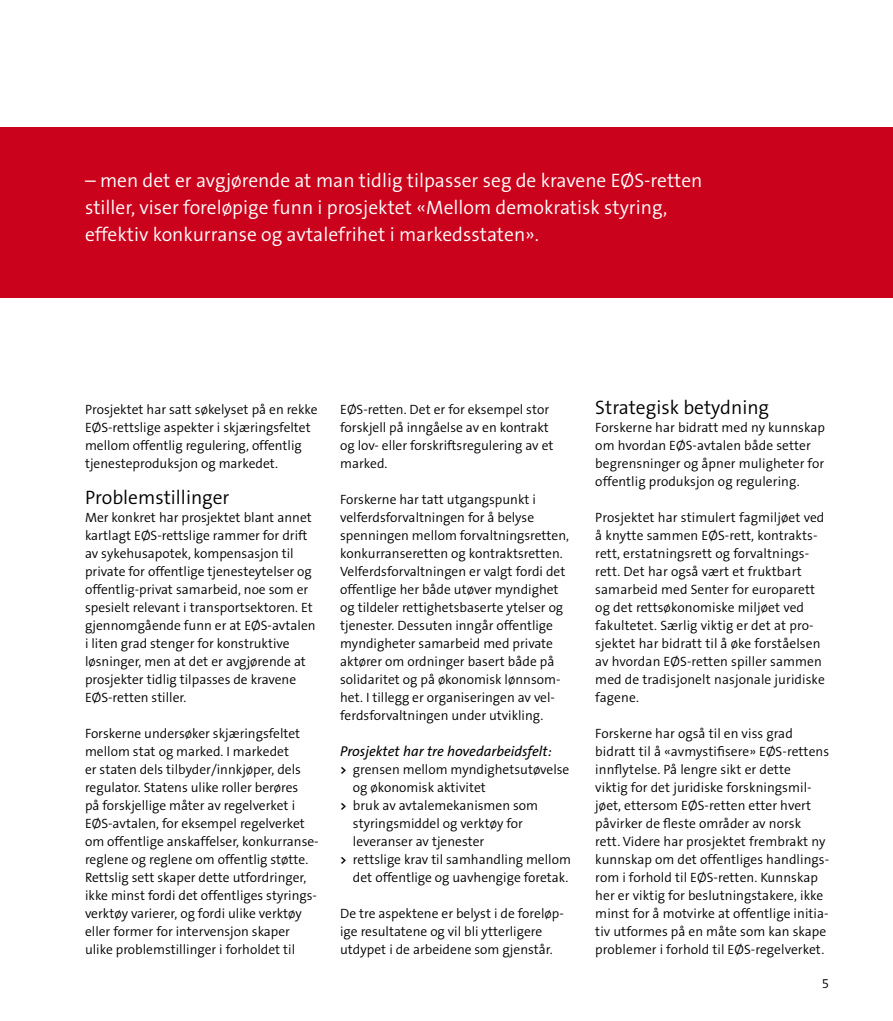
<style>
.page{position:relative;width:893px;height:1021px;background:#fff}
.page>*{position:absolute;margin:0;border:0;box-sizing:border-box;transform-origin:0 0}
.t1{font:300 19.5px/27px "The Sans B4";color:#fff}
.t2{font:300 19.5px "The Sans B4";color:#000}
.t3{font:italic 14.25px "The Sans B5 Plain";color:#000}
.t4{font:300 13.5px/18px "The Sans B4";color:#000}
.s1{font-family:"The Sans B7";font-weight:700;font-size:12px}
</style>
<div class="page">
<div style="left:0;top:128px;width:893px;height:170px;background:#cb021b"></div>
<hr style="left:0;top:128px;width:1px;height:170px;background:#fff">
<h1 class="t1" style="left:85px;top:167px;width:619px">– men det er avgjørende at man tidlig tilpasser seg de kravene EØS-retten stiller, viser foreløpige funn i prosjektet «Mellom demokratisk styring, effektiv konkurranse og avtalefrihet i markedsstaten».</h1>
<p class="t4" style="left:85px;top:401px;width:234px">Prosjektet har satt søkelyset på en rekke EØS- rettslige aspekter i skjæringsfeltet mellom offentlig regulering, offentlig tjenesteproduksjon og markedet.</p>
<h1 class="t2" style="left:85px;top:487px;width:146px">Problemstillinger</h1>
<p class="t4" style="left:85px;top:509px;width:232px">Mer konkret har prosjektet blant annet kartlagt EØS-rettslige rammer for drift av sykehusapotek, kompensasjon til private for offentlige tjenesteytelser og offentlig-privat samarbeid, noe som er spesielt relevant i transportsektoren. Et gjennomgående funn er at EØS-avtalen i liten grad stenger for konstruktive løsninger, men at det er avgjørende at prosjekter tidlig tilpasses de kravene EØS-retten stiller.</p>
<p class="t4" style="left:85px;top:725px;width:235px">Forskerne undersøker skjæringsfeltet mellom stat og marked. I markedet<br>er staten dels tilbyder/innkjøper, dels regulator. Statens ulike roller berøres<br>på forskjellige måter av regelverket i EØS-avtalen, for eksempel regelverket om offentlige anskaffelser, konkurranse&shy;reglene og reglene om offentlig støtte.<br>Rettslig sett skaper dette utfordringer, ikke minst fordi det offentliges styrings&shy;verktøy varierer, og fordi ulike verktøy eller former for intervensjon skaper ulike problemstillinger i forholdet til</p>
<p class="t4" style="left:340px;top:401px;width:215px">EØS- retten. Det er for eksempel stor forskjell på inngåelse av en kontrakt og lov- eller forskriftsregulering av et marked.</p>
<p class="t4" style="left:340px;top:491px;width:230px">Forskerne har tatt utgangspunkt i velferdsforvaltningen for å belyse spenningen mellom forvaltningsretten, konkurranseretten og kontraktsretten.<br>Velferdsforvaltningen er valgt fordi det offentlige her både utøver myndighet og tildeler rettighetsbaserte ytelser og tjenester. Dessuten inngår offentlige myndigheter samarbeid med private aktører om ordninger basert både på solidaritet og på økonomisk lønnsom&shy;het. I tillegg er organiseringen av vel&shy;ferdsforvaltningen under utvikling.</p>
<p class="t3" style="left:340px;top:744px;width:213px">Prosjektet har tre hovedarbeidsfelt:</p>
<p class="t4" style="left:340px;top:761px;width:231px"><span class="s1">&gt;</span> grensen mellom myndighetsutøvelse</p>
<p class="t4" style="left:353px;top:779px;width:134px">og økonomisk aktivitet</p>
<p class="t4" style="left:340px;top:797px;width:199px"><span class="s1">&gt;</span> bruk av avtalemekanismen som</p>
<p class="t4" style="left:353px;top:815px;width:171px">styringsmiddel og verktøy for</p>
<p class="t4" style="left:353px;top:833px;width:133px">leveranser av tjenester</p>
<p class="t4" style="left:340px;top:851px;width:232px"><span class="s1">&gt;</span> rettslige krav til samhandling mellom</p>
<p class="t4" style="left:353px;top:869px;width:217px">det offentlige og uavhengige foretak.</p>
<p class="t4" style="left:340px;top:905px;width:225px">De tre aspektene er belyst i de foreløp&shy;ige resultatene og vil bli ytterligere utdypet i de arbeidene som gjenstår.</p>
<h1 class="t2" style="left:595px;top:397px;width:175px">Strategisk betydning</h1>
<p class="t4" style="left:595px;top:419px;width:231px">Forskerne har bidratt med ny kunnskap om hvordan EØS-avtalen både setter begrensninger og åpner muligheter for offentlig produksjon og regulering.</p>
<p class="t4" style="left:595px;top:509px;width:231px">Prosjektet har stimulert fagmiljøet ved å knytte sammen EØS- rett, kontrakts&shy;rett, erstatningsrett og forvaltnings&shy;rett. Det har også vært et fruktbart samarbeid med Senter for europarett og det rettsøkonomiske miljøet ved fakultetet. Særlig viktig er det at pro&shy;sjektet har bidratt til å øke forståelsen av hvordan EØS-retten spiller sammen med de tradisjonelt nasjonale juridiske fagene.</p>
<p class="t4" style="left:595px;top:725px;width:235px">Forskerne har også til en viss grad bidratt til å «avmystifisere» EØS- rettens innflytelse. På lengre sikt er dette<br>viktig for det juridiske forskningsmil&shy;jøet, ettersom EØS- retten etter hvert påvirker de fleste områder av norsk rett. Videre har prosjektet frembrakt ny kunnskap om det offentliges handlings&shy;rom i forhold til EØS-retten. Kunnskap her er viktig for beslutningstakere, ikke minst for å motvirke at offentlige initia&shy;tiv utformes på en måte som kan skape problemer i forhold til EØS-regelverket.</p>
<p class="t4" style="left:822px;top:975px;width:9px">5</p>
</div>
